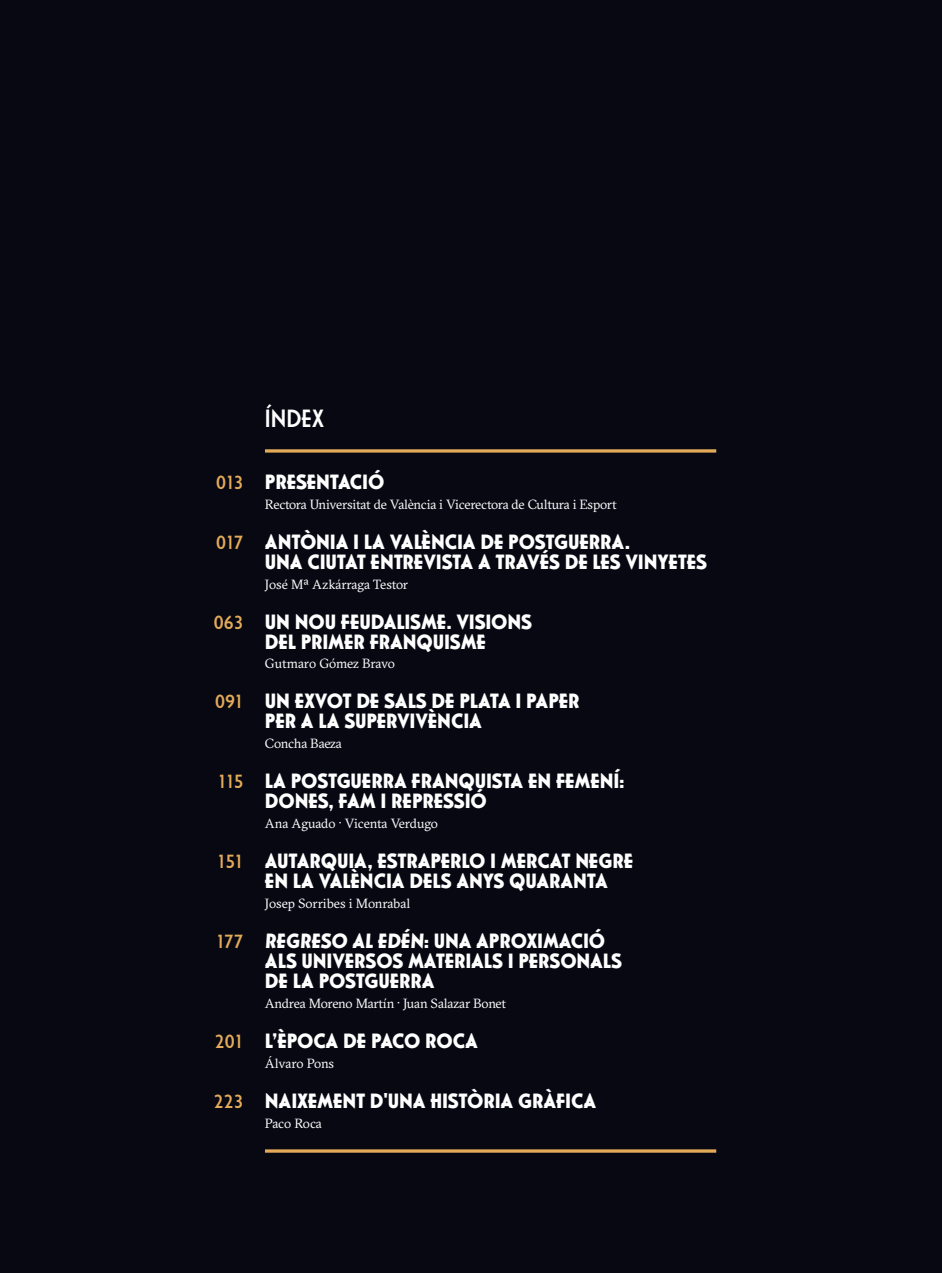
<style>
.page{position:relative;width:942px;height:1273px;background:#080813}
.page>*{position:absolute;margin:0;border:0;box-sizing:border-box;transform-origin:0 0}
.t1{font:500 26.07px "URW Casablanca W01";color:#fff}
.t2{font:700 21.7px/19.9px "URW Casablanca W01";letter-spacing:-.01em;color:#fff}
.t3{font:500 19.95px "URW Casablanca W01";letter-spacing:-.055em;color:#e3aa59}
.t4{font:13.3px "GT Sectra";letter-spacing:-.01em;color:#fff}
</style>
<div class="page">
<svg style="left:265px;top:449px;width:451px;height:4px;background:#be8e4d"></svg>
<svg style="left:265px;top:1149px;width:451px;height:4px;background:#be8e4d"></svg>
<p class="t3" style="left:216px;top:471px;width:29px">013</p>
<p class="t3" style="left:216px;top:531px;width:29px">017</p>
<p class="t3" style="left:214px;top:611px;width:31px">063</p>
<p class="t3" style="left:215px;top:691px;width:30px">091</p>
<p class="t3" style="left:217px;top:770px;width:28px">115</p>
<p class="t3" style="left:217px;top:850px;width:29px">151</p>
<p class="t3" style="left:216px;top:930px;width:30px">177</p>
<p class="t3" style="left:215px;top:1030px;width:30px">201</p>
<p class="t3" style="left:214px;top:1090px;width:31px">223</p>
<p class="t1" style="left:265px;top:404px;width:60px">ÍNDEX</p>
<p class="t2" style="left:265px;top:474px;width:121px">PRESENTACIÓ</p>
<p class="t4" style="left:265px;top:499px;width:353px">Rectora Universitat de València i Vicerectora de Cultura i Esport</p>
<p class="t2" style="left:265px;top:534px;width:444px">ANTÒNIA I LA VALÈNCIA DE POSTGUERRA.<br>UNA CIUTAT ENTREVISTA A TRAVÉS DE LES VINYETES</p>
<p class="t4" style="left:265px;top:579px;width:145px">José Mª Azkárraga Testor</p>
<p class="t2" style="left:265px;top:614px;width:269px">UN NOU FEUDALISME. VISIONS<br>DEL PRIMER FRANQUISME</p>
<p class="t4" style="left:265px;top:659px;width:131px">Gutmaro Gómez Bravo</p>
<p class="t2" style="left:265px;top:693px;width:316px">UN EXVOT DE SALS DE PLATA I PAPER<br>PER A LA SUPERVIVÈNCIA</p>
<p class="t4" style="left:265px;top:739px;width:78px">Concha Baeza</p>
<p class="t2" style="left:265px;top:773px;width:361px">LA POSTGUERRA FRANQUISTA EN FEMENÍ:<br>DONES, FAM I REPRESSIÓ</p>
<p class="t4" style="left:265px;top:818px;width:175px">Ana Aguado · Vicenta Verdugo</p>
<p class="t2" style="left:265px;top:853px;width:370px">AUTARQUIA, ESTRAPERLO I MERCAT NEGRE<br>EN LA VALÈNCIA DELS ANYS QUARANTA</p>
<p class="t4" style="left:265px;top:898px;width:147px">Josep Sorribes i Monrabal</p>
<p class="t2" style="left:265px;top:933px;width:359px">REGRESO AL EDÉN: UNA APROXIMACIÓ<br>ALS UNIVERSOS MATERIALS I PERSONALS<br>DE LA POSTGUERRA</p>
<p class="t4" style="left:265px;top:998px;width:243px">Andrea Moreno Martín · Juan Salazar Bonet</p>
<p class="t2" style="left:265px;top:1033px;width:215px">L’ÈPOCA DE PACO ROCA</p>
<p class="t4" style="left:265px;top:1058px;width:71px">Álvaro Pons</p>
<p class="t2" style="left:265px;top:1093px;width:333px">NAIXEMENT D'UNA HISTÒRIA GRÀFICA</p>
<p class="t4" style="left:265px;top:1118px;width:58px">Paco Roca</p>
</div>
